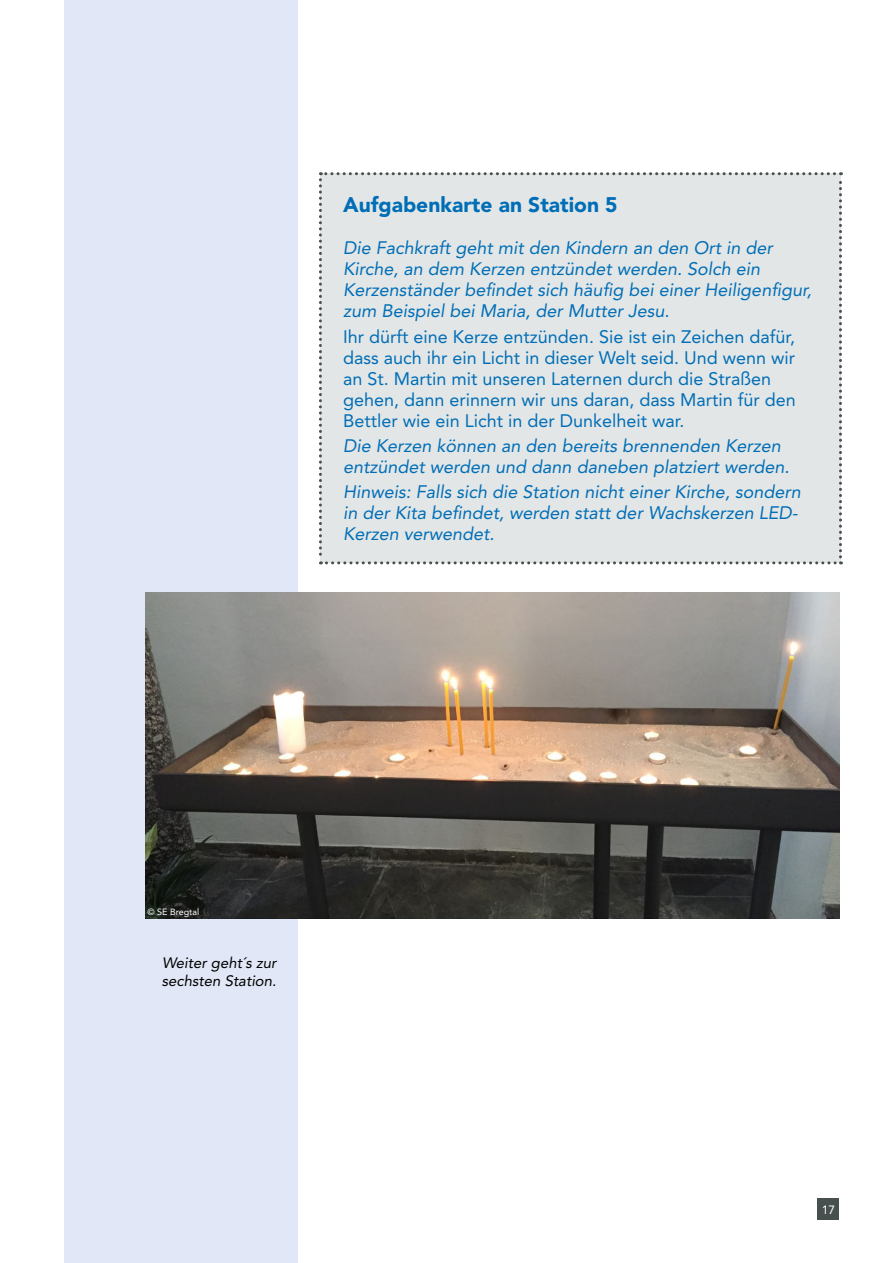
<style>
.page{position:relative;width:893px;height:1263px;background:#fff}
.page>*{position:absolute;margin:0;border:0;box-sizing:border-box;transform-origin:0 0}
.t1{font:900 21px "Avenir LT Std";color:#006eb7}
.t2{font:italic 18px/21px "Avenir LT Std";color:#006eb7}
.t3{font:18px/21px "Avenir LT Std";color:#006eb7}
.t4{font:italic 15px/18px "Avenir LT Std";color:#000}
.t5{font:12px "Avenir LT Std";color:#fff}
.t6{font:9px "Avenir LT Std";color:#fff}
</style>
<div class="page">
<div style="left:64px;top:0;width:234px;height:1263px;background:#e1e7f6"></div>
<div style="left:818px;top:1198px;width:21px;height:21px;background:#48504f"></div>
<div style="left:319px;top:172px;width:523px;height:392px;background:#e3e6e6"></div>
<img style="left:146px;top:593px;width:693px;height:325px">
<p class="t1" style="left:343px;top:192px;width:276px">Aufgabenkarte an Station 5</p>
<p class="t2" style="left:343px;top:238px;width:470px">Die Fachkraft geht mit den Kindern an den Ort in der Kirche, an dem Kerzen entzündet werden. Solch ein Kerzenständer befindet sich häufig bei einer Heiligenfigur, zum Beispiel bei Maria, der Mutter Jesu.</p>
<p class="t3" style="left:343px;top:326px;width:454px">Ihr dürft eine Kerze entzünden. Sie ist ein Zeichen dafür, dass auch ihr ein Licht in dieser Welt seid. Und wenn wir an St. Martin mit unseren Laternen durch die Straßen gehen, dann erinnern wir uns daran, dass Martin für den Bettler wie ein Licht in der Dunkelheit war.</p>
<p class="t2" style="left:343px;top:436px;width:448px">Die Kerzen können an den bereits brennenden Kerzen entzündet werden und dann daneben platziert werden.</p>
<p class="t2" style="left:343px;top:482px;width:459px">Hinweis: Falls sich die Station nicht einer Kirche, sondern in der Kita befindet, werden statt der Wachskerzen LED-<br>Kerzen verwendet.</p>
<p class="t6" style="left:148px;top:906px;width:53px">© SE Bregtal</p>
<p class="t4" style="left:162px;top:954px;width:116px">Weiter geht´s zur sechsten Station.</p>
<p class="t5" style="left:822px;top:1202px;width:15px">17</p>
</div>
